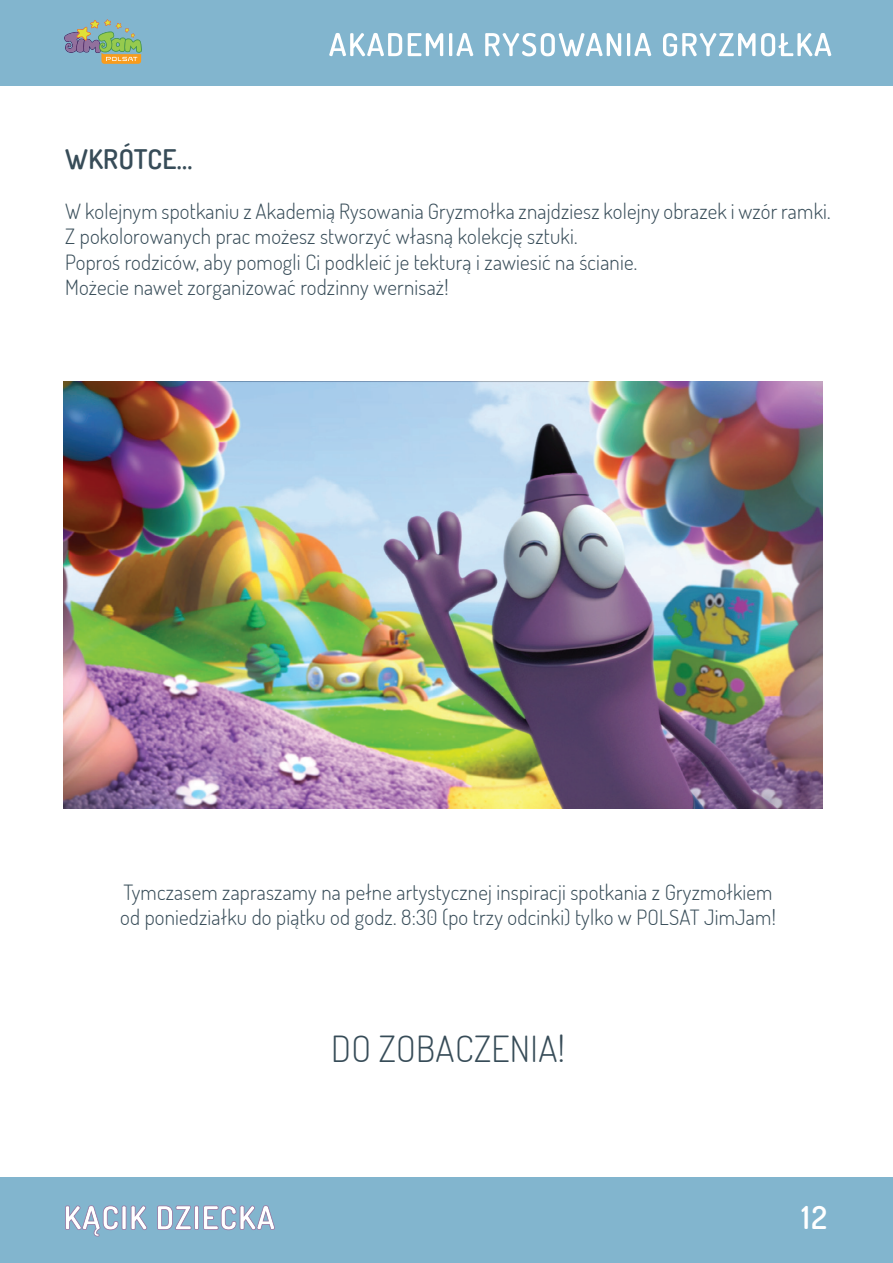
<style>
.page{position:relative;width:893px;height:1263px;background:#fff}
.page>*{position:absolute;margin:0;border:0;box-sizing:border-box;transform-origin:0 0}
.t1{font:300 36px "Dosis";letter-spacing:.01em;color:#374c58}
.t2{font:600 31.5px "Dosis";color:#fff}
.t3{font:600 27px "Dosis";letter-spacing:.01em;color:#374c58}
.t4{font:300 21px/25.2px "Dosis";letter-spacing:.01em;color:#374c58}
</style>
<div class="page">
<div style="left:0;top:1178px;width:893px;height:85px;background:#82b5ce"></div>
<div style="left:0;top:0;width:893px;height:85px;background:#82b5ce"></div>
<svg style="left:329px;top:33px;width:73px;height:23px"></svg>
<svg style="left:408px;top:33px;width:35px;height:23px"></svg>
<svg style="left:449px;top:33px;width:24px;height:23px"></svg>
<svg style="left:485px;top:33px;width:136px;height:23px"></svg>
<svg style="left:627px;top:33px;width:24px;height:23px"></svg>
<svg style="left:663px;top:33px;width:92px;height:23px"></svg>
<svg style="left:761px;top:33px;width:70px;height:23px"></svg>
<img style="left:64px;top:382px;width:759px;height:427px">
<svg style="left:64px;top:19px;width:78px;height:45px"></svg>
<svg style="left:65px;top:1205px;width:82px;height:31px"></svg>
<svg style="left:157px;top:1205px;width:118px;height:25px"></svg>
<p class="t3" style="left:65px;top:141px;width:129px">WKRÓTCE...</p>
<p class="t4" style="left:65px;top:198px;width:767px">W kolejnym spotkaniu z Akademią Rysowania Gryzmołka znajdziesz kolejny obrazek i wzór ramki.<br>Z pokolorowanych prac możesz stworzyć własną kolekcję sztuki.<br>Poproś rodziców, aby pomogli Ci podkleić je tekturą i zawiesić na ścianie.<br>Możecie nawet zorganizować rodzinny wernisaż!</p>
<p class="t4" style="left:120px;top:879px;width:657px">Tymczasem zapraszamy na pełne artystycznej inspiracji spotkania z Gryzmołkiem od poniedziałku do piątku od godz. 8:30 (po trzy odcinki) tylko w POLSAT JimJam!</p>
<h1 class="t1" style="left:331px;top:1025px;width:235px">DO ZOBACZENIA!</h1>
<h2 class="t2" style="left:801px;top:1197px;width:27px">12</h2>
</div>
